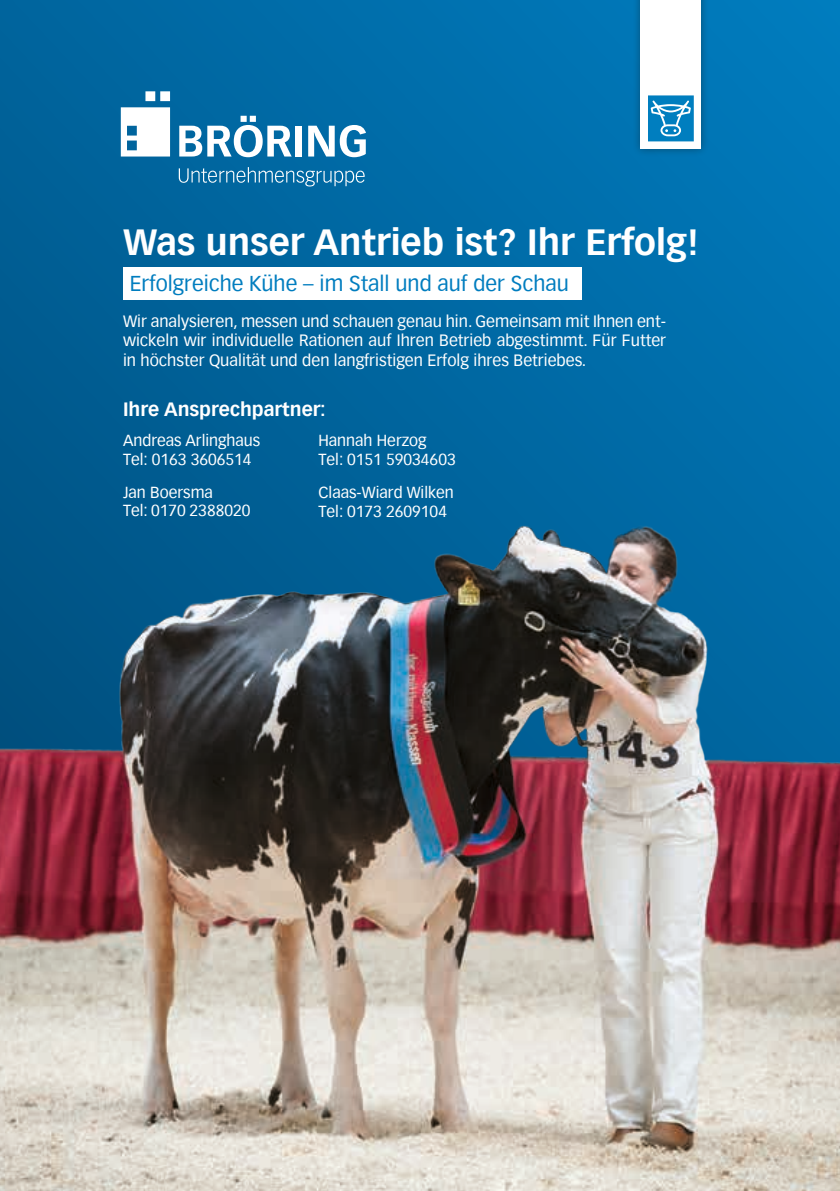
<style>
.page{position:relative;width:840px;height:1191px;background:#fff}
.page>*{position:absolute;margin:0;border:0;box-sizing:border-box;transform-origin:0 0}
.t1{font:700 35.6px "Vectora Com";color:#fff}
.t2{font:21px "Vectora Com";color:#007dbf}
.t3{font:700 18.8px "Vectora Com";color:#fff}
.t4{font:16px/19.2px "Vectora Com";color:#fff;text-align:justify}
.t5{font:15.6px/18.8px "Vectora Com";color:#fff}
</style>
<div class="page">
<img style="left:0;top:0;width:839px;height:1191px">
<div style="left:295px;top:126px;width:7px;height:30px;background:#fff"></div>
<svg style="left:308px;top:125px;width:58px;height:32px"></svg>
<svg style="left:121px;top:91px;width:170px;height:66px"></svg>
<svg style="left:179px;top:167px;width:185px;height:19px;background:#2d82b2"></svg>
<div style="left:632px;top:0;width:76px;height:157px;background:#11110f;opacity:.4"></div>
<div style="left:640px;top:0;width:60px;height:149px;background:#fff"></div>
<svg style="left:648px;top:95px;width:45px;height:46px;background:#3096cb"></svg>
<div style="left:123px;top:267px;width:458px;height:33px;background:#fff"></div>
<h1 class="t1" style="left:123px;top:220px;width:577px">Was unser Antrieb ist? Ihr Erfolg!</h1>
<h2 class="t2" style="left:130px;top:271px;width:440px">Erfolgreiche Kühe – im Stall und auf der Schau</h2>
<p class="t4" style="left:123px;top:312px;width:544px">Wir analysieren, messen und schauen genau hin. Gemeinsam mit Ihnen ent&shy;wickeln wir individuelle Rationen auf Ihren Betrieb abgestimmt. Für Futter in höchster Qualität und den langfristigen Erfolg ihres Betriebes.</p>
<p class="t3" style="left:123px;top:398px;width:204px">Ihre Ansprechpartner:</p>
<p class="t5" style="left:123px;top:431px;width:139px">Andreas Arlinghaus<br>Tel: 0163 3606514</p>
<p class="t5" style="left:123px;top:482px;width:129px">Jan Boersma<br>Tel: 0170 2388020</p>
<p class="t5" style="left:318px;top:431px;width:139px">Hannah Herzog<br>Tel: 0151 59034603</p>
<p class="t5" style="left:318px;top:483px;width:137px">Claas-Wiard Wilken<br>Tel: 0173 2609104</p>
</div>
